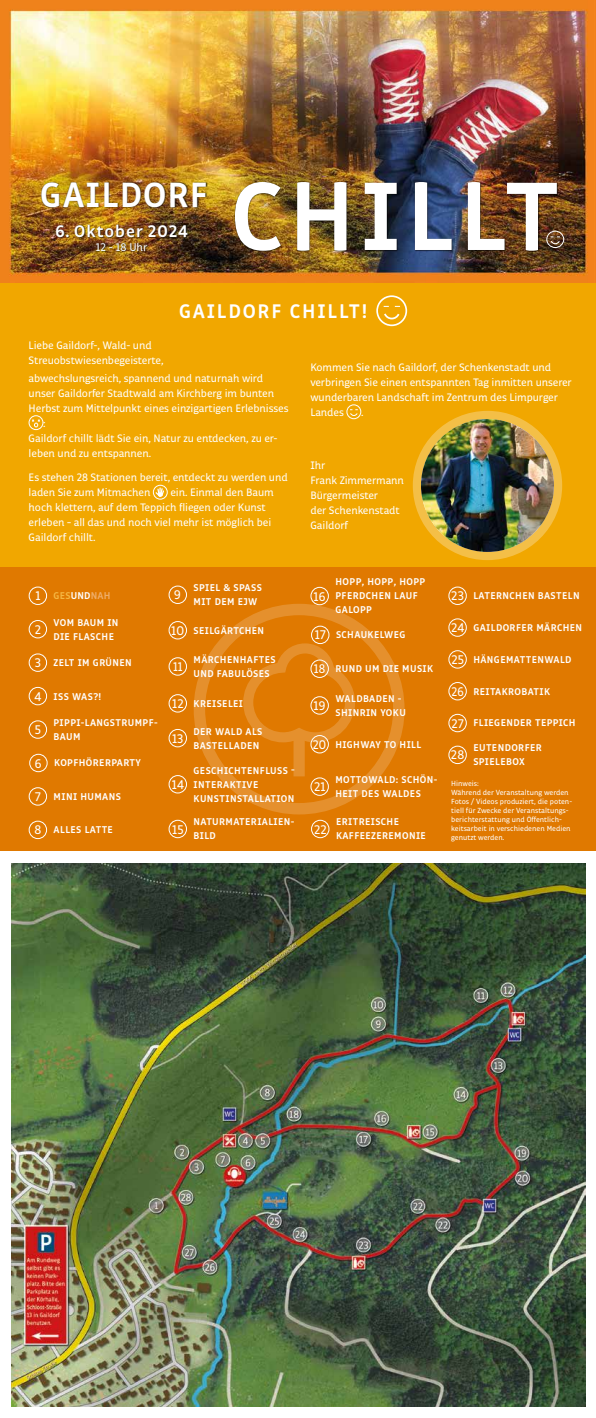
<style>
.page{position:relative;width:596px;height:1418px;background:#fff}
.page>*{position:absolute;margin:0;border:0;box-sizing:border-box;transform-origin:0 0}
.t1{font:700 98.5px "Respublika FY";letter-spacing:.055em;color:#fff}
.t2{font:700 35.6px "Respublika FY";letter-spacing:.03em;color:#fff}
.t3{font:700 20px "Respublika FY";letter-spacing:.09em;color:#fff}
.t4{font:700 17.1px "Respublika FY";letter-spacing:.06em;color:#fff}
.t5{font:12.8px "Respublika FY";letter-spacing:.01em;color:#fff}
.t6{font:12.8px "Respublika FY";letter-spacing:.01em;color:#fff;scale:.94 1}
.t7{font:11.3px "Respublika FY";color:#fff}
.t8{font:11px/15px "Respublika FY";letter-spacing:-.01em;color:#fff}
.t9{font:700 10px/14px "Respublika FY";letter-spacing:.04em;color:#fff}
.t10{font:700 10px "Respublika FY";letter-spacing:.02em;color:#f5b743}
.t11{font:7.5px/9px "Respublika FY";color:#fff}
.s1{font-weight:400;font-size:12.8px;color:#fff}
.s2{color:#fff}
.s3{color:#eead69}
.s4{font-weight:400;font-size:12.8px}
</style>
<div class="page">
<img style="left:0;top:0;width:595px;height:283px">
<div style="left:234px;top:181px;width:324px;height:71px;background:#000;opacity:.75"></div>
<div style="left:41px;top:181px;width:167px;height:28px;background:#000;opacity:.75"></div>
<div style="left:56px;top:224px;width:133px;height:15px;background:#000;opacity:.75"></div>
<div style="left:96px;top:242px;width:53px;height:10px;background:#000;opacity:.75"></div>
<div style="left:546px;top:231px;width:18px;height:17px;border:1px solid #fff;border-radius:50%"></div>
<svg style="left:549px;top:236px;width:11px;height:9px"></svg>
<div style="left:0;top:283px;width:595px;height:284px;background:#f1a700"></div>
<img style="left:12px;top:863px;width:572px;height:543px">
<div style="left:0;top:567px;width:595px;height:284px;background:#e07900"></div>
<div style="left:412px;top:411px;width:150px;height:149px;border:8px solid #fff;border-radius:50%"></div>
<div style="left:193px;top:603px;width:211px;height:211px;border:11px solid #fff;border-radius:50%"></div>
<svg style="left:243px;top:638px;width:112px;height:109px"></svg>
<div style="left:293px;top:732px;width:11px;height:44px;background:#e5902d"></div>
<img style="left:420px;top:419px;width:133px;height:133px;border-radius:66px">
<div style="left:346px;top:404px;width:15px;height:15px;border:1px solid #fff;border-radius:50%"></div>
<svg style="left:350px;top:409px;width:8px;height:7px"></svg>
<div style="left:29px;top:586px;width:18px;height:19px;border:1px solid #fff;border-radius:50%"></div>
<div style="left:168px;top:657px;width:19px;height:18px;border:1px solid #fff;border-radius:50%"></div>
<div style="left:310px;top:659px;width:19px;height:19px;border:1px solid #fff;border-radius:50%"></div>
<div style="left:448px;top:682px;width:18px;height:18px;border:1px solid #fff;border-radius:50%"></div>
<div style="left:29px;top:620px;width:18px;height:18px;border:1px solid #fff;border-radius:50%"></div>
<div style="left:29px;top:653px;width:18px;height:19px;border:1px solid #fff;border-radius:50%"></div>
<div style="left:168px;top:694px;width:19px;height:18px;border:1px solid #fff;border-radius:50%"></div>
<div style="left:310px;top:696px;width:19px;height:18px;border:1px solid #fff;border-radius:50%"></div>
<div style="left:448px;top:714px;width:18px;height:18px;border:1px solid #fff;border-radius:50%"></div>
<div style="left:29px;top:687px;width:18px;height:18px;border:1px solid #fff;border-radius:50%"></div>
<div style="left:168px;top:729px;width:19px;height:18px;border:1px solid #fff;border-radius:50%"></div>
<div style="left:310px;top:735px;width:19px;height:18px;border:1px solid #fff;border-radius:50%"></div>
<div style="left:29px;top:720px;width:18px;height:18px;border:1px solid #fff;border-radius:50%"></div>
<div style="left:168px;top:775px;width:19px;height:18px;border:1px solid #fff;border-radius:50%"></div>
<div style="left:310px;top:777px;width:19px;height:18px;border:1px solid #fff;border-radius:50%"></div>
<div style="left:29px;top:753px;width:19px;height:19px;border:1px solid #fff;border-radius:50%"></div>
<div style="left:168px;top:819px;width:19px;height:19px;border:1px solid #fff;border-radius:50%"></div>
<div style="left:311px;top:819px;width:18px;height:19px;border:1px solid #fff;border-radius:50%"></div>
<div style="left:29px;top:787px;width:18px;height:18px;border:1px solid #fff;border-radius:50%"></div>
<div style="left:310px;top:587px;width:19px;height:18px;border:1px solid #fff;border-radius:50%"></div>
<div style="left:448px;top:586px;width:18px;height:19px;border:1px solid #fff;border-radius:50%"></div>
<div style="left:448px;top:745px;width:18px;height:19px;border:1px solid #fff;border-radius:50%"></div>
<div style="left:29px;top:820px;width:18px;height:19px;border:1px solid #fff;border-radius:50%"></div>
<div style="left:311px;top:625px;width:18px;height:19px;border:1px solid #fff;border-radius:50%"></div>
<div style="left:448px;top:618px;width:18px;height:18px;border:1px solid #fff;border-radius:50%"></div>
<div style="left:168px;top:585px;width:19px;height:19px;border:1px solid #fff;border-radius:50%"></div>
<div style="left:448px;top:650px;width:18px;height:18px;border:1px solid #fff;border-radius:50%"></div>
<div style="left:168px;top:621px;width:19px;height:18px;border:1px solid #fff;border-radius:50%"></div>
<div style="left:376px;top:295px;width:31px;height:31px;border:2px solid #fff;border-radius:50%"></div>
<svg style="left:383px;top:306px;width:17px;height:14px"></svg>
<div style="left:29px;top:415px;width:14px;height:15px;border:1px solid #fff;border-radius:50%"></div>
<svg style="left:31px;top:419px;width:9px;height:8px"></svg>
<div style="left:153px;top:485px;width:14px;height:14px;border:1px solid #fff;border-radius:50%"></div>
<svg style="left:154px;top:487px;width:11px;height:11px"></svg>
<h2 class="t2" style="left:40px;top:173px;width:169px">GAILDORF</h2>
<h3 class="t4" style="left:55px;top:221px;width:134px">6. Oktober 2024</h3>
<p class="t7" style="left:96px;top:240px;width:53px">12 - 18 Uhr</p>
<h1 class="t1" style="left:231px;top:156px;width:329px">CHILLT</h1>
<h3 class="t3" style="left:179px;top:299px;width:190px">GAILDORF CHILLT!</h3>
<p class="t8" style="left:29px;top:338px;width:136px">Liebe Gaildorf-, Wald- und<br>Streuobstwiesenbegeisterte,</p>
<p class="t8" style="left:29px;top:371px;width:236px">abwechslungsreich, spannend und naturnah wird</p>
<p class="t8" style="left:29px;top:386px;width:247px">unser Gaildorfer Stadtwald am Kirchberg im bunten</p>
<p class="t8" style="left:29px;top:401px;width:261px">Herbst zum Mittelpunkt eines einzigartigen Erlebnisses</p>
<p class="t8" style="left:43px;top:416px;width:4px">:</p>
<p class="t8" style="left:29px;top:431px;width:250px">Gaildorf chillt lädt Sie ein, Natur zu entdecken, zu er-</p>
<p class="t8" style="left:29px;top:446px;width:124px">leben und zu entspannen.</p>
<p class="t8" style="left:29px;top:470px;width:260px">Es stehen 28 Stationen bereit, entdeckt zu werden und laden Sie zum Mitmachen</p>
<p class="t8" style="left:29px;top:485px;width:246px;text-indent:142px">ein. Einmal den Baum hoch klettern, auf dem Teppich fliegen oder Kunst erleben – all das und noch viel mehr ist möglich bei Gaildorf chillt.</p>
<p class="t10" style="left:35px;top:589px;width:77px"><span class="s1">1</span> GES<span class="s2">UND</span><span class="s3">NAH</span></p>
<p class="t5" style="left:174px;top:587px;width:9px">9</p>
<p class="t9" style="left:193px;top:581px;width:70px">SPIEL &amp; SPASS<br>MIT DEM EJW</p>
<p class="t8" style="left:310px;top:360px;width:263px">Kommen Sie nach Gaildorf, der Schenkenstadt und verbringen Sie einen entspannten Tag inmitten unserer wunderbaren Landschaft im Zentrum des Limpurger Landes</p>
<p class="t8" style="left:361px;top:405px;width:4px">.</p>
<p class="t8" style="left:310px;top:458px;width:95px">Ihr<br>Frank Zimmermann<br>Bürgermeister<br>der Schenkenstadt<br>Gaildorf</p>
<p class="t9" style="left:335px;top:575px;width:91px">HOPP, HOPP, HOPP<br>PFERDCHEN LAUF<br>GALOPP</p>
<p class="t5" style="left:313px;top:588px;width:14px">16</p>
<p class="t9" style="left:451px;top:589px;width:130px"><span class="s4">23</span> LATERNCHEN BASTELN</p>
<p class="t9" style="left:54px;top:615px;width:66px">VOM BAUM IN<br>DIE FLASCHE</p>
<p class="t5" style="left:35px;top:621px;width:8px">2</p>
<p class="t9" style="left:35px;top:656px;width:99px"><span class="s4">3</span> ZELT IM GRÜNEN</p>
<p class="t9" style="left:171px;top:624px;width:94px"><span class="s4">10</span> SEILGÄRTCHEN</p>
<p class="t9" style="left:314px;top:628px;width:92px"><span class="s4">17</span> SCHAUKELWEG</p>
<p class="t9" style="left:193px;top:653px;width:84px">MÄRCHENHAFTES<br>UND FABULÖSES</p>
<p class="t6" style="left:173px;top:659px;width:12px">11</p>
<p class="t9" style="left:314px;top:662px;width:121px"><span class="s4">18</span> RUND UM DIE MUSIK</p>
<p class="t9" style="left:451px;top:621px;width:132px"><span class="s4">24</span> GAILDORFER MÄRCHEN</p>
<p class="t9" style="left:451px;top:653px;width:122px"><span class="s4">25</span> HÄNGEMATTENWALD</p>
<p class="t9" style="left:34px;top:689px;width:68px"><span class="s4">4</span> ISS WAS?!</p>
<p class="t9" style="left:172px;top:697px;width:72px"><span class="s4">12</span> KREISELEI</p>
<p class="t9" style="left:335px;top:692px;width:72px">WALDBADEN -<br>SHINRIN YOKU</p>
<p class="t5" style="left:313px;top:698px;width:14px">19</p>
<p class="t9" style="left:451px;top:684px;width:100px"><span class="s4">26</span> REITAKROBATIK</p>
<p class="t5" style="left:35px;top:722px;width:8px">5</p>
<p class="t9" style="left:54px;top:716px;width:106px">PIPPI-LANGSTRUMPF-<br>BAUM</p>
<p class="t9" style="left:35px;top:756px;width:107px"><span class="s4">6</span> KOPFHÖRERPARTY</p>
<p class="t9" style="left:35px;top:790px;width:87px"><span class="s4">7</span> MINI HUMANS</p>
<p class="t9" style="left:34px;top:823px;width:80px"><span class="s4">8</span> ALLES LATTE</p>
<p class="t5" style="left:172px;top:730px;width:13px">13</p>
<p class="t9" style="left:193px;top:724px;width:70px">DER WALD ALS<br>BASTELLADEN</p>
<p class="t9" style="left:312px;top:737px;width:110px"><span class="s4">20</span> HIGHWAY TO HILL</p>
<p class="t9" style="left:193px;top:763px;width:103px">GESCHICHTENFLUSS -<br>INTERAKTIVE<br>KUNSTINSTALLATION</p>
<p class="t5" style="left:172px;top:776px;width:14px">14</p>
<p class="t9" style="left:335px;top:773px;width:103px">MOTTOWALD: SCHÖN-<br>HEIT DES WALDES</p>
<p class="t5" style="left:314px;top:779px;width:13px">21</p>
<p class="t9" style="left:193px;top:815px;width:102px">NATURMATERIALIEN-<br>BILD</p>
<p class="t5" style="left:172px;top:821px;width:13px">15</p>
<p class="t9" style="left:336px;top:815px;width:91px">ERITREISCHE<br>KAFFEEZEREMONIE</p>
<p class="t5" style="left:314px;top:821px;width:14px">22</p>
<p class="t9" style="left:451px;top:716px;width:125px"><span class="s4">27</span> FLIEGENDER TEPPICH</p>
<p class="t5" style="left:450px;top:747px;width:15px">28</p>
<p class="t9" style="left:473px;top:741px;width:70px">EUTENDORFER<br>SPIELEBOX</p>
<p class="t11" style="left:451px;top:779px;width:122px">Hinweis:<br>Während der Veranstaltung werden<br>Fotos / Videos produziert, die poten&shy;tiell für Zwecke der Veranstaltungs&shy;berichterstattung und Öffentlich&shy;keitsarbeit in verschiedenen Medien genutzt werden.</p>
</div>
